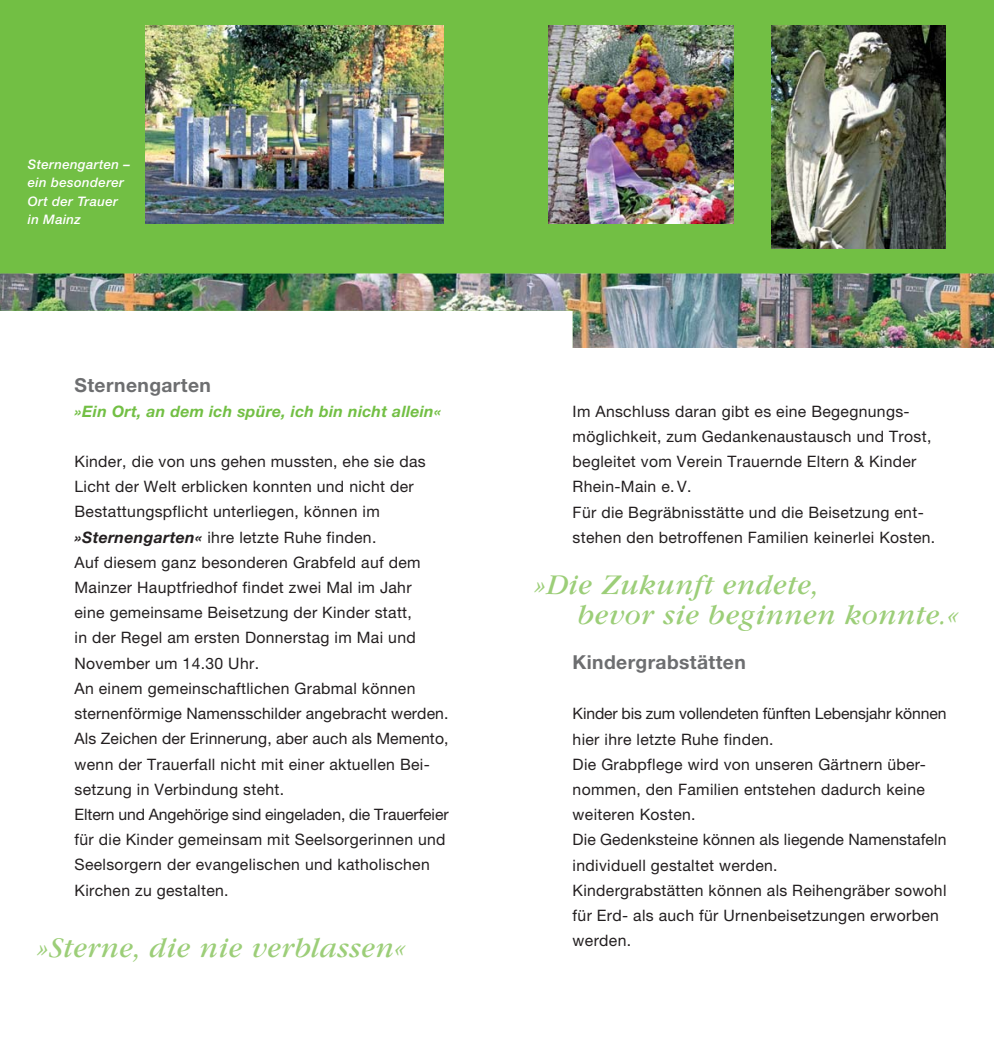
<style>
.page{position:relative;width:994px;height:1044px;background:#fff}
.page>*{position:absolute;margin:0;border:0;box-sizing:border-box;transform-origin:0 0}
.t1{font:italic 29.75px/29.8px "Garamond";letter-spacing:.02em;color:#9cce78}
.t2{font:700 19.25px "Helvetica Neue";letter-spacing:.02em;color:#6d6e70}
.t3{font:15.75px/25.2px "Helvetica Neue";letter-spacing:.02em;color:#231f20}
.t4{font:italic 700 15.75px "Helvetica Neue";letter-spacing:.02em;color:#72bf44}
.t5{font:italic 500 13.12px/18.4px "Helvetica Neue";letter-spacing:.03em;color:#fff}
.s1{font-weight:700;font-style:italic}
</style>
<div class="page">
<div style="left:496px;top:0;width:497px;height:311px;background:#72bf44"></div>
<div style="left:0;top:0;width:496px;height:311px;background:#72bf44"></div>
<img style="left:0;top:273px;width:993px;height:75px">
<img style="left:145px;top:25px;width:298px;height:198px">
<img style="left:548px;top:25px;width:185px;height:199px">
<img style="left:771px;top:25px;width:174px;height:224px">
<p class="t5" style="left:28px;top:156px;width:104px">Sternengarten – ein besonderer<br>Ort der Trauer in Mainz</p>
<p class="t2" style="left:74px;top:378px;width:138px">Sternengarten</p>
<p class="t4" style="left:74px;top:405px;width:368px">»Ein Ort, an dem ich spüre, ich bin nicht allein«</p>
<p class="t3" style="left:74px;top:450px;width:375px">Kinder, die von uns gehen mussten, ehe sie das Licht der Welt erblicken konnten und nicht der Bestattungspflicht unterliegen, können im <span class="s1">»Sternengarten«</span> ihre letzte Ruhe finden.<br>Auf diesem ganz besonderen Grabfeld auf dem Mainzer Hauptfriedhof findet zwei Mal im Jahr<br>eine gemeinsame Beisetzung der Kinder statt,<br>in der Regel am ersten Donnerstag im Mai und November um 14.30 Uhr.<br>An einem gemeinschaftlichen Grabmal können sternenförmige Namensschilder angebracht werden.<br>Als Zeichen der Erinnerung, aber auch als Memento, wenn der Trauerfall nicht mit einer aktuellen Bei&shy;setzung in Verbindung steht.<br>Eltern und Angehörige sind eingeladen, die Trauerfeier für die Kinder gemeinsam mit Seelsorgerinnen und Seelsorgern der evangelischen und katholischen Kirchen zu gestalten.</p>
<h1 class="t1" style="left:37px;top:935px;width:370px">»Sterne, die nie verblassen«</h1>
<p class="t3" style="left:572px;top:400px;width:364px">Im Anschluss daran gibt es eine Begegnungs&shy;möglichkeit, zum Gedankenaustausch und Trost, begleitet vom Verein Trauernde Eltern &amp; Kinder Rhein-Main e. V.<br>Für die Begräbnisstätte und die Beisetzung ent&shy;stehen den betroffenen Familien keinerlei Kosten.</p>
<h1 class="t1" style="left:577px;top:573px;width:382px;text-indent:-43px">»Die Zukunft endete,<br>bevor sie beginnen konnte.«</h1>
<p class="t2" style="left:572px;top:655px;width:174px">Kindergrabstätten</p>
<p class="t3" style="left:572px;top:702px;width:375px">Kinder bis zum vollendeten fünften Lebensjahr können hier ihre letzte Ruhe finden.<br>Die Grabpflege wird von unseren Gärtnern über&shy;nommen, den Familien entstehen dadurch keine weiteren Kosten.<br>Die Gedenksteine können als liegende Namenstafeln individuell gestaltet werden.<br>Kindergrabstätten können als Reihengräber sowohl für Erd- als auch für Urnenbeisetzungen erworben werden.</p>
</div>
